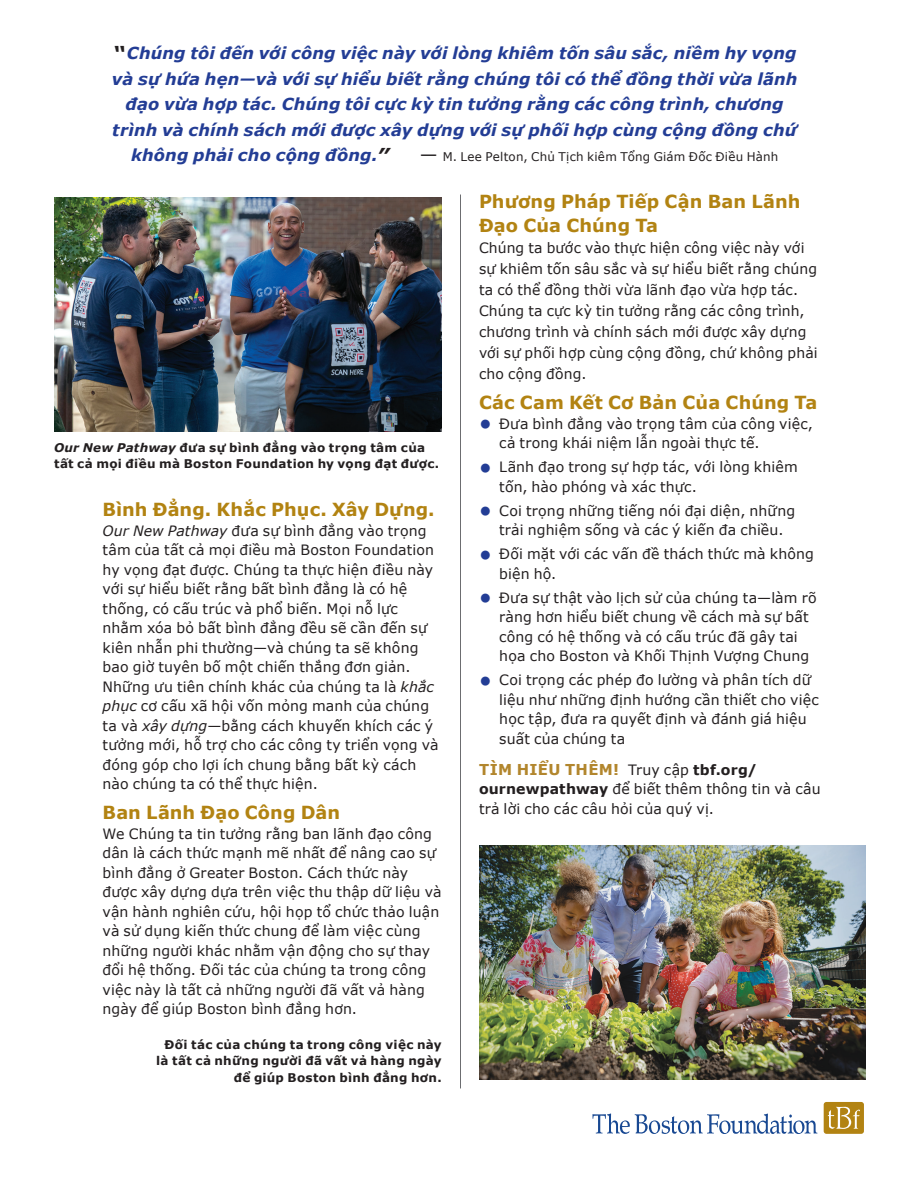
<style>
.page{position:relative;width:918px;height:1188px;background:#fff}
.page>*{position:absolute;margin:0;border:0;box-sizing:border-box;transform-origin:0 0}
.t1{font:700 18px/24px "Verdana";letter-spacing:.005em;color:#b28312}
.t2{font:italic 700 16.5px "Verdana";letter-spacing:.01em;color:#233d95}
.t3{font:700 15px "Verdana";letter-spacing:.02em;color:#b2862d}
.t4{font:14.25px/19.5px "Verdana";letter-spacing:.01em;color:#231f20}
.t5{font:700 12px/16.5px "Verdana";letter-spacing:.025em;color:#231f20}
.t6{font:12px "Verdana";letter-spacing:.02em;color:#231f20}
.s1{font-size:21px;color:#231f20}
.s2{font-size:18px}
.s3{font-style:italic}
.s4{font-weight:700;font-size:18px;color:#233d95}
.s5{font-weight:400;font-size:14.25px;color:#231f20}
.s6{font-size:14.25px;color:#231f20}
.s7{font-weight:700}
</style>
<div class="page">
<img style="left:54px;top:198px;width:388px;height:234px">
<div style="left:824px;top:1102px;width:40px;height:32px;background:#b28312;border-radius:3px"></div>
<svg style="left:828px;top:1107px;width:32px;height:22px"></svg>
<svg style="left:592px;top:1113px;width:225px;height:21px"></svg>
<hr style="left:460px;top:195px;width:1px;height:893px;background:#6c6d70">
<img style="left:479px;top:846px;width:386px;height:234px">
<p class="t2" style="left:113px;top:42px;width:685px"><span class="s1">“</span>Chúng tôi đến với công việc này với lòng khiêm tốn sâu sắc, niềm hy vọng</p>
<p class="t2" style="left:112px;top:68px;width:687px">và sự hứa hẹn—và với sự hiểu biết rằng chúng tôi có thể đồng thời vừa lãnh</p>
<p class="t2" style="left:126px;top:93px;width:660px">đạo vừa hợp tác. Chúng tôi cực kỳ tin tưởng rằng các công trình, chương</p>
<p class="t2" style="left:112px;top:119px;width:686px">trình và chính sách mới được xây dựng với sự phối hợp cùng cộng đồng chứ</p>
<p class="t2" style="left:131px;top:144px;width:259px">không phải cho cộng đồng.<span class="s1">”</span></p>
<p class="t6" style="left:420px;top:149px;width:360px"><span class="s2">—</span> M. Lee Pelton, Chủ Tịch kiêm Tổng Giám Đốc Điều Hành</p>
<p class="t5" style="left:54px;top:439px;width:387px"><span class="s3">Our New Pathway</span> đưa sự bình đẳng vào trọng tâm của tất cả mọi điều mà Boston Foundation hy vọng đạt được.</p>
<p class="t1" style="left:103px;top:498px;width:334px">Bình Đẳng. Khắc Phục. Xây Dựng.</p>
<p class="t4" style="left:103px;top:521px;width:338px"><span class="s3">Our New Pathway</span> đưa sự bình đẳng vào trọng tâm của tất cả mọi điều mà Boston Foundation hy vọng đạt được. Chúng ta thực hiện điều này với sự hiểu biết rằng bất bình đẳng là có hệ thống, có cấu trúc và phổ biến. Mọi nỗ lực nhằm xóa bỏ bất bình đẳng đều sẽ cần đến sự kiên nhẫn phi thường—và chúng ta sẽ không bao giờ tuyên bố một chiến thắng đơn giản.<br>Những ưu tiên chính khác của chúng ta là <span class="s3">khắc phục</span> cơ cấu xã hội vốn mỏng manh của chúng ta và <span class="s3">xây dựng</span>—bằng cách khuyến khích các ý tưởng mới, hỗ trợ cho các công ty triển vọng và đóng góp cho lợi ích chung bằng bất kỳ cách nào chúng ta có thể thực hiện.</p>
<p class="t1" style="left:103px;top:801px;width:239px">Ban Lãnh Đạo Công Dân</p>
<p class="t4" style="left:103px;top:824px;width:340px">We Chúng ta tin tưởng rằng ban lãnh đạo công dân là cách thức mạnh mẽ nhất để nâng cao sự bình đẳng ở Greater Boston. Cách thức này được xây dựng dựa trên việc thu thập dữ liệu và vận hành nghiên cứu, hội họp tổ chức thảo luận và sử dụng kiến thức chung để làm việc cùng những người khác nhằm vận động cho sự thay đổi hệ thống. Đối tác của chúng ta trong công việc này là tất cả những người đã vất vả hàng ngày để giúp Boston bình đẳng hơn.</p>
<p class="t5" style="left:156px;top:1036px;width:287px;text-align:right">Đối tác của chúng ta trong công việc này là tất cả những người đã vất vả hàng ngày để giúp Boston bình đẳng hơn.</p>
<p class="t1" style="left:479px;top:190px;width:323px">Phương Pháp Tiếp Cận Ban Lãnh<br>Đạo Của Chúng Ta</p>
<p class="t4" style="left:479px;top:238px;width:340px;line-height:21px">Chúng ta bước vào thực hiện công việc này với sự khiêm tốn sâu sắc và sự hiểu biết rằng chúng ta có thể đồng thời vừa lãnh đạo vừa hợp tác.<br>Chúng ta cực kỳ tin tưởng rằng các công trình, chương trình và chính sách mới được xây dựng với sự phối hợp cùng cộng đồng, chứ không phải cho cộng đồng.</p>
<p class="t1" style="left:479px;top:391px;width:340px">Các Cam Kết Cơ Bản Của Chúng Ta</p>
<p class="t4" style="left:499px;top:414px;width:315px;text-indent:-20px"><span class="s4">•</span> Đưa bình đẳng vào trọng tâm của công việc, cả trong khái niệm lẫn ngoài thực tế.</p>
<p class="t4" style="left:499px;top:458px;width:300px;text-indent:-20px"><span class="s4">•</span> Lãnh đạo trong sự hợp tác, với lòng khiêm tốn, hào phóng và xác thực.</p>
<p class="t4" style="left:479px;top:501px;width:318px;text-align:center"><span class="s4">•</span> Coi trọng những tiếng nói đại diện, những trải nghiệm sống và các ý kiến đa chiều.</p>
<p class="t4" style="left:499px;top:545px;width:316px;text-indent:-20px"><span class="s4">•</span> Đối mặt với các vấn đề thách thức mà không biện hộ.</p>
<p class="t4" style="left:499px;top:588px;width:319px;text-indent:-20px"><span class="s4">•</span> Đưa sự thật vào lịch sử của chúng ta—làm rõ ràng hơn hiểu biết chung về cách mà sự bất công có hệ thống và có cấu trúc đã gây tai họa cho Boston và Khối Thịnh Vượng Chung</p>
<p class="t4" style="left:499px;top:671px;width:321px;text-indent:-20px"><span class="s4">•</span> Coi trọng các phép đo lường và phân tích dữ liệu như những định hướng cần thiết cho việc học tập, đưa ra quyết định và đánh giá hiệu suất của chúng ta</p>
<p class="t3" style="left:479px;top:759px;width:280px">TÌM HIỂU THÊM! <span class="s5">Truy cập</span> <span class="s6">tbf.org/</span></p>
<p class="t4" style="left:479px;top:779px;width:343px"><span class="s7">ournewpathway</span> để biết thêm thông tin và câu trả lời cho các câu hỏi của quý vị.</p>
</div>
